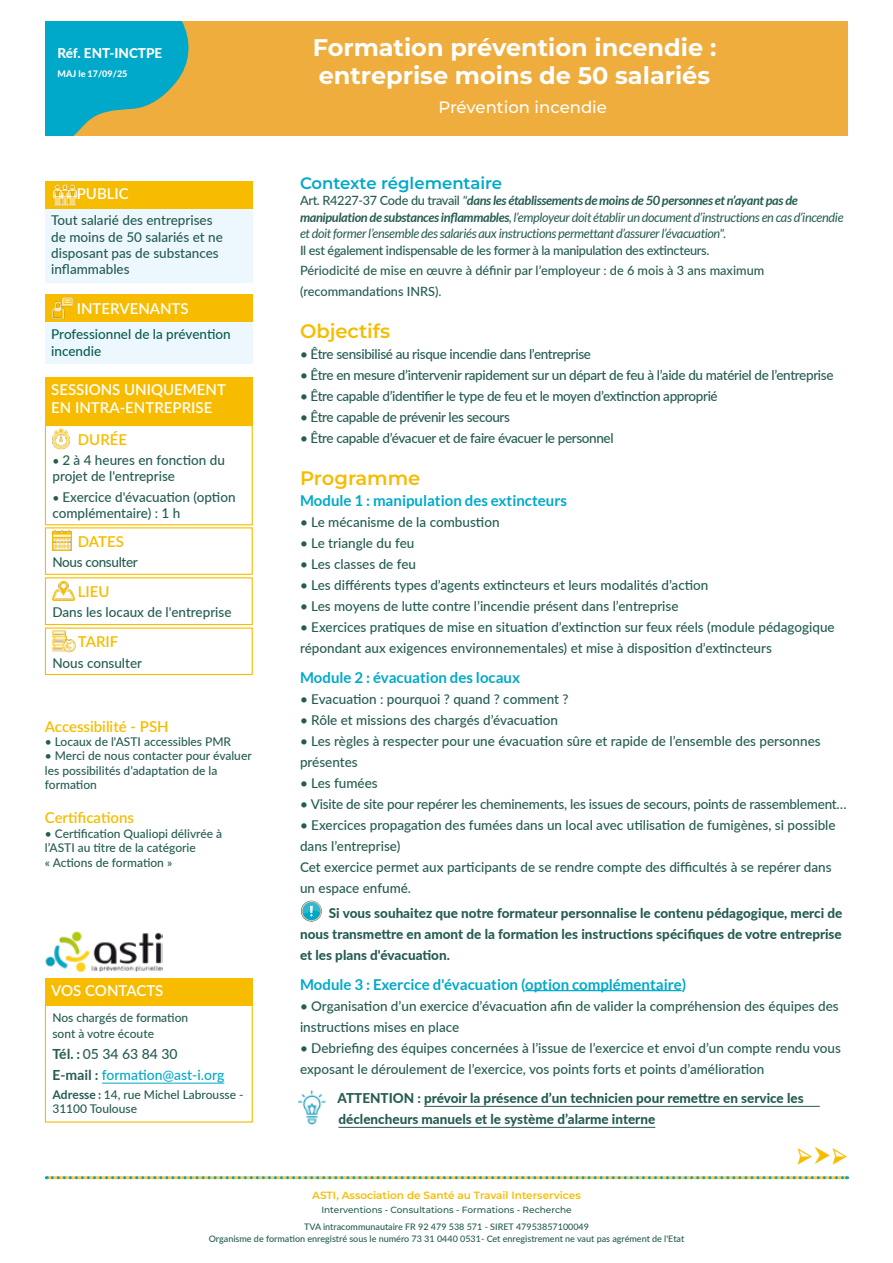
<style>
.page{position:relative;width:893px;height:1263px;background:#fff}
.page>*{position:absolute;margin:0;border:0;box-sizing:border-box;transform-origin:0 0}
.t1{font:28.5px "Minion Pro";color:#f7bc00}
.t2{font:700 24px/28.2px "Montserrat";color:#fff}
.t3{font:600 19.5px "Montserrat";color:#f7bc00}
.t4{font:600 16.5px "Montserrat";color:#00a9c9}
.t5{font:500 16.5px "Montserrat";color:#fff}
.t6{font:700 15px "Lato";color:#00a9c9}
.t7{font:600 15px/18px "Lato";color:#fff}
.t8{font:600 15px "Lato";color:#f7bc00}
.t9{font:500 13.95px/21px "Lato";color:#00a9c9}
.t10{font:500 13.5px/21px "Lato";color:#255c52}
.t11{font:500 13.5px "Lato";letter-spacing:-.025em;color:#255c52}
.t12{font:800 13.5px/21px "Lato";color:#255c52;text-align:justify}
.t13{font:500 13.5px "Lato";letter-spacing:-.02em;color:#255c52}
.t14{font:500 13.5px/16.2px "Lato";color:#095c51}
.t15{font:800 13.5px "Lato";color:#fff}
.t16{font:italic 12.75px/16.5px "Lato";letter-spacing:-.025em;color:#255c52}
.t17{font:500 12.75px/20.9px "Lato";letter-spacing:-.015em;color:#255c52}
.t18{font:500 12px/14.4px "Lato";color:#255c52}
.t19{font:600 10.5px "Montserrat";color:#f7bc00}
.t20{font:500 9px/12px "Lato";color:#255c52;text-align:center}
.t21{font:500 9px "Montserrat";color:#255c52}
.t22{font:800 9px "Lato";color:#fff}
.s1{font-size:12px}
.s2{font-weight:700;color:#255c52}
.s3{color:#255c52}
.s4{font-weight:700}
.s5{font-weight:500;font-style:normal}
</style>
<div class="page">
<div style="left:21px;top:21px;width:827px;height:115px;background:#eead3d"></div>
<svg style="left:45px;top:21px;width:144px;height:115px"></svg>
<div style="left:0;top:0;width:45px;height:238px;background:#fff"></div>
<svg style="left:46px;top:1176px;width:802px;height:3px;background:#a2c082"></svg>
<div style="left:45px;top:295px;width:208px;height:27px;background:#f7bc00"></div>
<div style="left:45px;top:322px;width:208px;height:42px;background:#edf8fe"></div>
<img style="left:52px;top:297px;width:21px;height:22px">
<hr style="left:525px;top:990px;width:157px;height:1px;background:#00a9c9">
<hr style="left:424px;top:1106px;width:396px;height:1px;background:#255c52">
<hr style="left:338px;top:1127px;width:317px;height:1px;background:#255c52">
<div style="left:45px;top:208px;width:208px;height:75px;background:#edf8fe"></div>
<div style="left:45px;top:181px;width:208px;height:27px;background:#f7bc00"></div>
<img style="left:53px;top:184px;width:23px;height:22px">
<div style="left:45px;top:425px;width:208px;height:100px;border:1px solid #f7bc00"></div>
<img style="left:52px;top:428px;width:18px;height:22px">
<div style="left:45px;top:377px;width:208px;height:49px;background:#f7bc00"></div>
<div style="left:45px;top:627px;width:208px;height:48px;border:1px solid #f7bc00"></div>
<div style="left:45px;top:527px;width:208px;height:48px;border:1px solid #f7bc00"></div>
<img style="left:53px;top:531px;width:19px;height:19px">
<div style="left:45px;top:577px;width:208px;height:48px;border:1px solid #f7bc00"></div>
<img style="left:53px;top:630px;width:23px;height:22px">
<img style="left:52px;top:581px;width:23px;height:19px">
<svg style="left:301px;top:901px;width:21px;height:20px"></svg>
<img style="left:45px;top:931px;width:118px;height:40px">
<hr style="left:102px;top:1083px;width:122px;height:1px;background:#00a9c9">
<div style="left:45px;top:1004px;width:208px;height:118px;border:1px solid #f7bc00"></div>
<div style="left:45px;top:978px;width:208px;height:27px;background:#f7bc00"></div>
<img style="left:298px;top:1090px;width:28px;height:35px">
<p class="t15" style="left:57px;top:48px;width:106px">Réf. ENT-INCTPE</p>
<p class="t22" style="left:57px;top:71px;width:71px">MAJ le 17/09/25</p>
<p class="t7" style="left:77px;top:184px;width:54px">PUBLIC</p>
<p class="t10" style="left:51px;top:212px;width:173px;line-height:16.2px">Tout salarié des entreprises de moins de 50 salariés et ne disposant pas de substances inflammables</p>
<p class="t7" style="left:77px;top:299px;width:113px">INTERVENANTS</p>
<p class="t14" style="left:51px;top:326px;width:181px">Professionnel de la prévention incendie</p>
<p class="t7" style="left:51px;top:380px;width:176px">SESSIONS UNIQUEMENT<br>EN INTRA-ENTREPRISE</p>
<p class="t8" style="left:78px;top:431px;width:51px">DURÉE</p>
<p class="t10" style="left:52px;top:451px;width:174px;line-height:16.2px"><span class="s1">•</span> 2 à 4 heures en fonction du projet de l'entreprise</p>
<p class="t10" style="left:52px;top:488px;width:185px;line-height:16.2px"><span class="s1">•</span> Exercice d'évacuation (option complémentaire) : 1 h</p>
<p class="t8" style="left:78px;top:533px;width:48px">DATES</p>
<p class="t11" style="left:52px;top:553px;width:87px">Nous consulter</p>
<p class="t8" style="left:78px;top:583px;width:33px">LIEU</p>
<p class="t10" style="left:52px;top:601px;width:181px">Dans les locaux de l'entreprise</p>
<p class="t8" style="left:78px;top:633px;width:42px">TARIF</p>
<p class="t10" style="left:52px;top:652px;width:91px">Nous consulter</p>
<p class="t8" style="left:45px;top:718px;width:125px">Accessibilité - PSH</p>
<p class="t18" style="left:45px;top:734px;width:188px">• Locaux de l'ASTI accessibles PMR</p>
<p class="t18" style="left:45px;top:748px;width:208px">• Merci de nous contacter pour évaluer les possibilités d’adaptation de la formation</p>
<p class="t8" style="left:45px;top:807px;width:91px">Certifications</p>
<p class="t18" style="left:45px;top:826px;width:179px">• Certification Qualiopi délivrée à l’ASTI au titre de la catégorie<br>« Actions de formation »</p>
<p class="t7" style="left:51px;top:981px;width:114px">VOS CONTACTS</p>
<p class="t18" style="left:52px;top:1009px;width:137px;line-height:16.2px">Nos chargés de formation sont à votre écoute</p>
<p class="t9" style="left:52px;top:1043px;width:173px"><span class="s2">Tél. :</span> <span class="s3">05 34 63 84 30<br></span><span class="s2">E-mail :</span> formation@ast-i.org</p>
<p class="t18" style="left:52px;top:1086px;width:193px"><span class="s4">Adresse :</span> 14, rue Michel Labrousse -<br>31100 Toulouse</p>
<h2 class="t2" style="left:313px;top:35px;width:405px">Formation prévention incendie : entreprise moins de 50 salariés</h2>
<p class="t5" style="left:438px;top:98px;width:170px">Prévention incendie</p>
<p class="t4" style="left:300px;top:176px;width:204px">Contexte réglementaire</p>
<p class="t16" style="left:300px;top:193px;width:545px"><span class="s5">Art. R4227-37 Code du travail</span> "<span class="s4">dans les établissements de moins de 50 personnes et n’ayant pas de manipulation de substances inflammables</span>, l’employeur doit établir un document d’instructions en cas d’incendie et doit former l’ensemble des salariés aux instructions permettant d’assurer l’évacuation".</p>
<p class="t17" style="left:300px;top:239px;width:466px">Il est également indispensable de les former à la manipulation des extincteurs.<br>Périodicité de mise en œuvre à définir par l’employeur : de 6 mois à 3 ans maximum (recommandations INRS).</p>
<h3 class="t3" style="left:300px;top:323px;width:92px">Objectifs</h3>
<p class="t11" style="left:300px;top:345px;width:293px">• Être sensibilisé au risque incendie dans l’entreprise</p>
<p class="t11" style="left:300px;top:366px;width:535px">• Être en mesure d’intervenir rapidement sur un départ de feu à l’aide du matériel de l’entreprise</p>
<p class="t11" style="left:300px;top:387px;width:419px">• Être capable d’identifier le type de feu et le moyen d’extinction approprié</p>
<p class="t11" style="left:300px;top:410px;width:211px">• Être capable de prévenir les secours</p>
<p class="t11" style="left:300px;top:429px;width:315px">• Être capable d’évacuer et de faire évacuer le personnel</p>
<h3 class="t3" style="left:300px;top:470px;width:122px">Programme</h3>
<p class="t6" style="left:300px;top:495px;width:269px">Module 1 : manipulation des extincteurs</p>
<p class="t10" style="left:300px;top:511px;width:201px">• Le mécanisme de la combustion</p>
<p class="t10" style="left:300px;top:533px;width:116px">• Le triangle du feu</p>
<p class="t10" style="left:300px;top:554px;width:118px">• Les classes de feu</p>
<p class="t10" style="left:300px;top:574px;width:410px">• Les différents types d’agents extincteurs et leurs modalités d’action</p>
<p class="t10" style="left:300px;top:595px;width:380px">• Les moyens de lutte contre l’incendie présent dans l’entreprise</p>
<p class="t10" style="left:300px;top:616px;width:536px">• Exercices pratiques de mise en situation d’extinction sur feux réels (module pédagogique répondant aux exigences environnementales) et mise à disposition d’extincteurs</p>
<p class="t6" style="left:300px;top:671px;width:222px">Module 2 : évacuation des locaux</p>
<p class="t10" style="left:300px;top:688px;width:270px">• Evacuation : pourquoi ? quand ? comment ?</p>
<p class="t10" style="left:300px;top:709px;width:260px">• Rôle et missions des chargés d’évacuation</p>
<p class="t10" style="left:300px;top:730px;width:522px">• Les règles à respecter pour une évacuation sûre et rapide de l’ensemble des personnes présentes</p>
<p class="t10" style="left:300px;top:772px;width:79px">• Les fumées</p>
<p class="t13" style="left:300px;top:797px;width:548px">• Visite de site pour repérer les cheminements, les issues de secours, points de rassemblement…</p>
<p class="t10" style="left:300px;top:814px;width:537px">• Exercices propagation des fumées dans un local avec utilisation de fumigènes, si possible dans l’entreprise)<br>Cet exercice permet aux participants de se rendre compte des difficultés à se repérer dans un espace enfumé.</p>
<p class="t12" style="left:300px;top:904px;width:544px;text-indent:29px">Si vous souhaitez que notre formateur personnalise le contenu pédagogique, merci de nous transmettre en amont de la formation les instructions spécifiques de votre entreprise et les plans d'évacuation.</p>
<p class="t6" style="left:300px;top:978px;width:388px">Module 3 : Exercice d'évacuation (option complémentaire)</p>
<p class="t10" style="left:300px;top:995px;width:540px">• Organisation d’un exercice d’évacuation afin de valider la compréhension des équipes des instructions mises en place</p>
<p class="t10" style="left:300px;top:1037px;width:542px">• Debriefing des équipes concernées à l’issue de l’exercice et envoi d’un compte rendu vous exposant le déroulement de l’exercice, vos points forts et points d’amélioration</p>
<p class="t12" style="left:337px;top:1089px;width:468px">ATTENTION : prévoir la présence d’un technicien pour remettre en service les déclencheurs manuels et le système d’alarme interne</p>
<h1 class="t1" style="left:797px;top:1137px;width:53px">➢ ➢</h1>
<p class="t19" style="left:312px;top:1191px;width:270px">ASTI, Association de Santé au Travail Interservices</p>
<p class="t21" style="left:321px;top:1204px;width:252px">Interventions - Consultations - Formations - Recherche</p>
<p class="t20" style="left:209px;top:1220px;width:477px">TVA intracommunautaire FR 92 479 538 571 - SIRET 47953857100049<br>Organisme de formation enregistré sous le numéro 73 31 0440 0531- Cet enregistrement ne vaut pas agrément de l'Etat</p>
</div>
